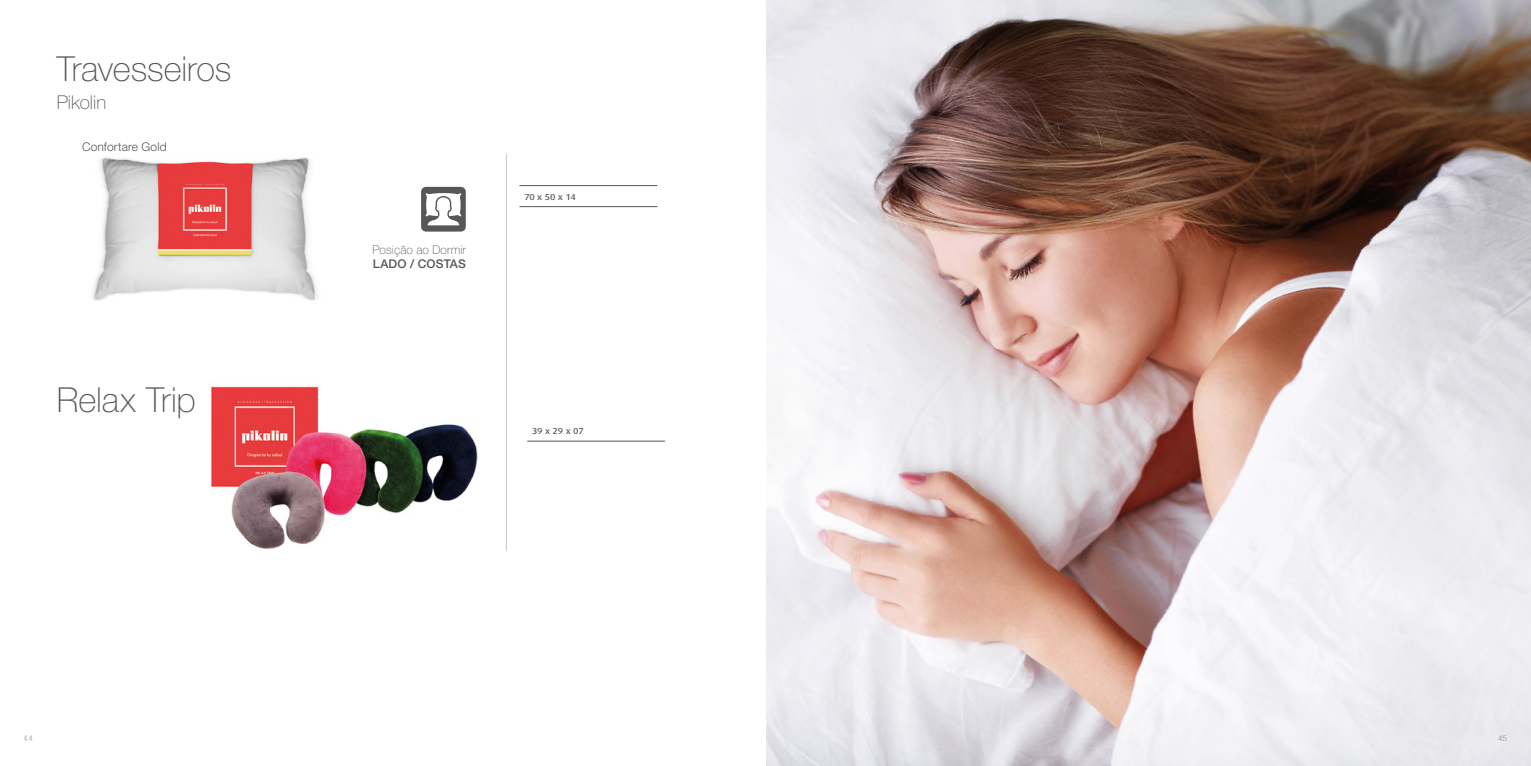
<style>
.page{position:relative;width:1531px;height:766px;background:#fff}
.page>*{position:absolute;margin:0;border:0;box-sizing:border-box;transform-origin:0 0}
.t1{font:100 34.5px "Helvetica Neue LT Std";color:#575756}
.t2{font:100 19px "Helvetica Neue LT Std";color:#575756}
.t3{font:100 12px "Helvetica Neue LT Std";letter-spacing:.005em;color:#575756}
.t4{font:300 12px "Helvetica Neue LT Std";letter-spacing:.01em;color:#575756}
.t5{font:500 12px "Helvetica Neue LT Std";letter-spacing:.005em;color:#575756}
.t6{font:500 8.6px "Dax Wide";letter-spacing:-.02em;color:#575756}
.t7{font:300 8px "Helvetica";color:#9f9f9f}
</style>
<div class="page">
<img style="left:766px;top:0;width:765px;height:765px">
<img style="left:210px;top:386px;width:268px;height:163px">
<hr style="left:506px;top:154px;width:1px;height:396px;background:#d2c7be">
<hr style="left:527px;top:441px;width:138px;height:1px;background:#575756">
<hr style="left:519px;top:185px;width:138px;height:1px;background:#575756">
<hr style="left:519px;top:206px;width:138px;height:1px;background:#575756">
<div style="left:421px;top:187px;width:45px;height:44px;background:#575756;border-radius:5px"></div>
<svg style="left:426px;top:193px;width:35px;height:32px"></svg>
<img style="left:92px;top:157px;width:225px;height:144px">
<p class="t1" style="left:57px;top:49px;width:176px">Travesseiros</p>
<p class="t2" style="left:57px;top:91px;width:51px">Pikolin</p>
<p class="t4" style="left:82px;top:139px;width:86px">Confortare Gold</p>
<p class="t1" style="left:57px;top:380px;width:141px">Relax Trip</p>
<p class="t3" style="left:373px;top:243px;width:95px">Posição ao Dormir</p>
<p class="t5" style="left:373px;top:256px;width:94px">LADO / COSTAS</p>
<p class="t6" style="left:524px;top:192px;width:53px">70 x 50 x 14</p>
<p class="t6" style="left:532px;top:426px;width:53px">39 x 29 x 07</p>
<p class="t7" style="left:24px;top:730px;width:10px">44</p>
<p class="t7" style="left:1498px;top:730px;width:10px">45</p>
</div>
